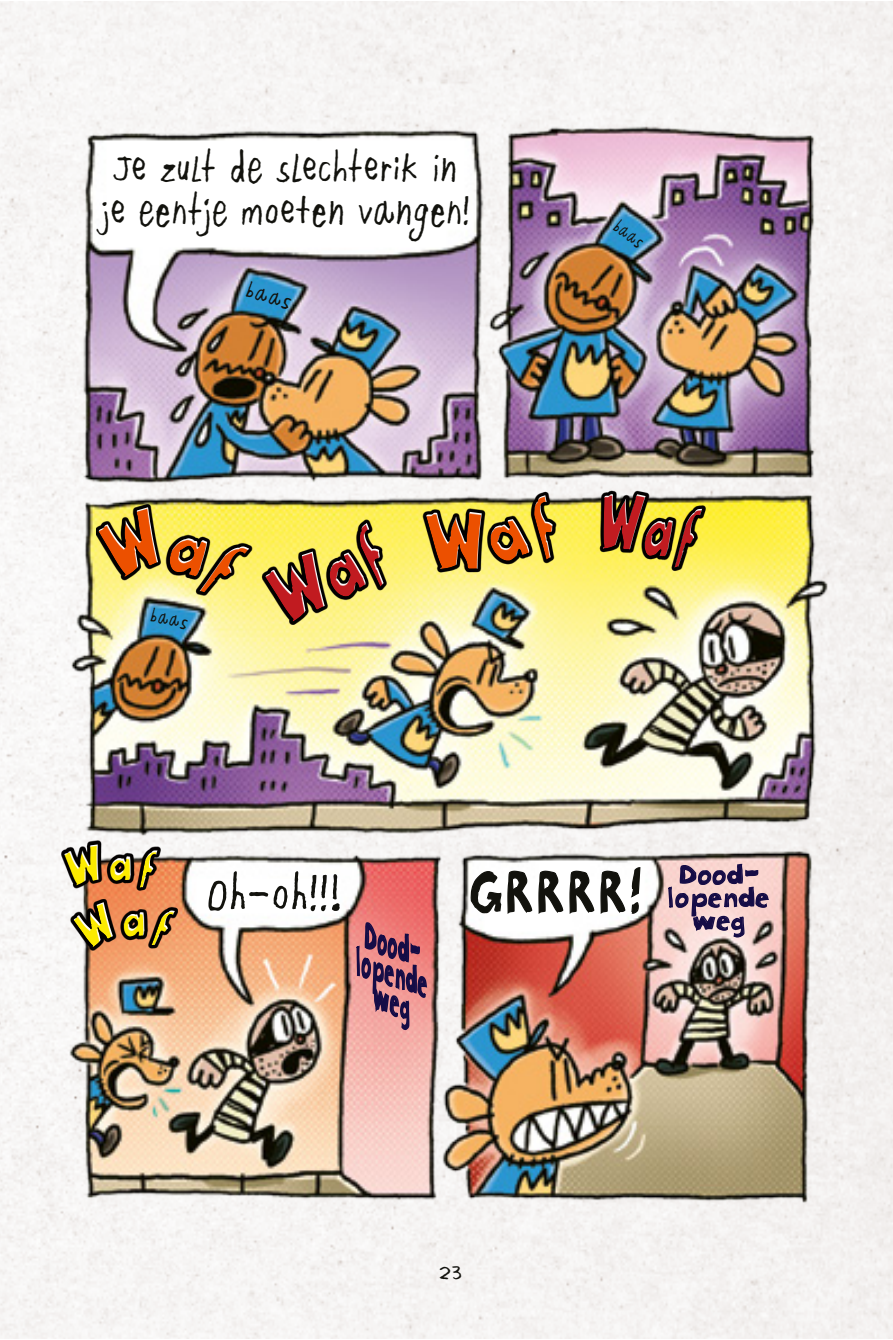
<style>
.page{position:relative;width:893px;height:1340px;background:#fff}
.page>*{position:absolute;margin:0;border:0;box-sizing:border-box;transform-origin:0 0}
.t1{font:59.85px "Pilky 2018";color:#12120d;scale:.88 1}
.t2{font:59.85px "Pilky TITLE";color:#12120d;scale:.84 1}
.t3{font:47.93px/42.8px "Pilky 2018";letter-spacing:-.02em;color:#12120d;scale:.82 1}
.t4{font:italic 36.45px/27px "Pilky TITLE";color:#150c46;text-align:center;scale:.52 1}
.t5{font:27px "Pilky";color:#12120d}
.t6{font:26.32px/22.9px "Pilky TITLE";letter-spacing:-.025em;color:#150c46;text-align:center}
.t7{font:25.65px "Pilky 2018";color:#12120d;scale:.89 1}
.t8{font:22.28px "Pilky 2018";color:#12120d;scale:.83 1}
.t9{font:21.38px "Pilky 2018";color:#12120d;scale:.75 1}
</style>
<div class="page">
<img style="left:1px;top:1px;width:891px;height:1337px">
<svg style="left:470px;top:866px;width:171px;height:49px"></svg>
<img style="left:1px;top:409px;width:891px;height:389px">
<img style="left:1px;top:762px;width:427px;height:385px">
<img style="left:1px;top:845px;width:315px;height:284px">
<svg style="left:667px;top:842px;width:102px;height:96px;background:#c9b0b4"></svg>
<svg style="left:96px;top:507px;width:155px;height:92px;background:#a79f4f"></svg>
<svg style="left:263px;top:522px;width:129px;height:103px;background:#a49c4c"></svg>
<svg style="left:426px;top:495px;width:133px;height:79px;background:#7b753b"></svg>
<svg style="left:594px;top:488px;width:109px;height:82px;background:#847d3d"></svg>
<svg style="left:64px;top:844px;width:39px;height:42px;background:#47403e"></svg>
<svg style="left:109px;top:848px;width:49px;height:41px;background:#6e5447"></svg>
<svg style="left:72px;top:902px;width:45px;height:48px"></svg>
<svg style="left:123px;top:907px;width:53px;height:41px;background:#795139"></svg>
<p class="t3" style="left:100px;top:146px;width:454px">Je zult de slechterik in je eentje moeten vangen!</p>
<p class="t7" style="left:251px;top:272px;width:54px;rotate:17deg">baas</p>
<p class="t8" style="left:153px;top:600px;width:47px;rotate:12deg">baas</p>
<p class="t9" style="left:624px;top:213px;width:46px;rotate:37deg">baas</p>
<p class="t1" style="left:206px;top:854px;width:157px">Oh-oh!!!</p>
<p class="t4" style="left:371px;top:921px;width:149px;rotate:18deg">Dood&shy;lopende weg</p>
<p class="t2" style="left:466px;top:844px;width:218px">GRRRR!</p>
<p class="t6" style="left:666px;top:862px;width:105px">Dood&shy;lopende weg</p>
<p class="t5" style="left:438px;top:1254px;width:26px">23</p>
</div>
